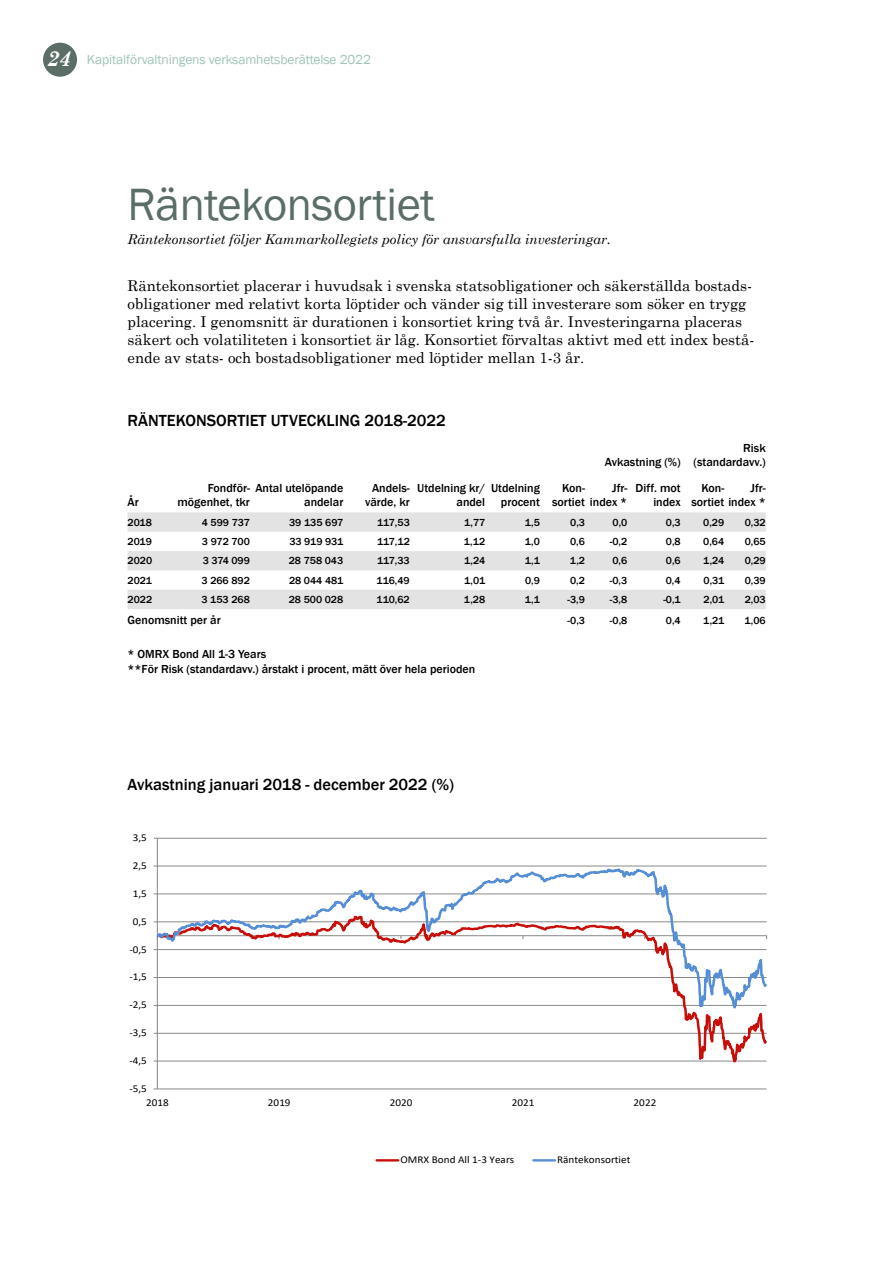
<style>
.page{position:relative;width:893px;height:1272px;background:#fff}
.page>*{position:absolute;margin:0;border:0;box-sizing:border-box;transform-origin:0 0}
.t1{font:46.5px "Franklin Gothic";letter-spacing:-.01em;color:#5a6e66}
.t2{font:500 16.5px "Franklin Gothic";color:#000}
.t3{font:15px/18px "Century Schoolbook";color:#000}
.t4{font:italic 13.5px "Century Schoolbook";color:#000}
.t5{font:13.5px "Franklin Gothic";letter-spacing:-.01em;color:#a0c4b7}
.t6{font:500 12px/14.4px "Franklin Gothic";color:#000;text-align:right}
.t7{font:500 10.5px "Franklin Gothic";color:#000}
.t8{font:10.5px "Calibri";color:#000;scale:1.06 1}
.s1{font-family:"Century Schoolbook";font-weight:700;font-style:italic;font-size:21px;color:#fff}
</style>
<div class="page">
<div style="left:43px;top:43px;width:34px;height:34px;background:#5a6e66;border-radius:50%"></div>
<svg style="left:128px;top:512px;width:638px;height:97px;fill:#e3e3e3"></svg>
<hr style="left:157px;top:837px;width:610px;height:1px;background:#868686">
<hr style="left:157px;top:838px;width:1px;height:250px;background:#868686">
<svg style="left:157px;top:1030px;width:610px;height:59px"></svg>
<svg style="left:157px;top:861px;width:610px;height:169px"></svg>
<hr style="left:377px;top:1159px;width:21px;height:2px;background:#c70e08">
<hr style="left:533px;top:1159px;width:22px;height:2px;background:#558ed5">
<p class="t5" style="left:47px;top:51px;width:325px"><span class="s1">24</span> Kapitalförvaltningens verksamhetsberättelse 2022</p>
<h1 class="t1" style="left:128px;top:175px;width:309px">Räntekonsortiet</h1>
<p class="t4" style="left:128px;top:229px;width:485px">Räntekonsortiet följer Kammarkollegiets policy för ansvarsfulla investeringar.</p>
<p class="t3" style="left:128px;top:276px;width:628px">Räntekonsortiet placerar i huvudsak i svenska statsobligationer och säkerställda bostads&shy;obligationer med relativt korta löptider och vänder sig till investerare som söker en trygg placering. I genomsnitt är durationen i konsortiet kring två år. Investeringarna placeras säkert och volatiliteten i konsortiet är låg. Konsortiet förvaltas aktivt med ett index bestå&shy;ende av stats- och bostadsobligationer med löptider mellan 1-3 år.</p>
<p class="t2" style="left:128px;top:410px;width:320px">RÄNTEKONSORTIET UTVECKLING 2018-2022</p>
<p class="t6" style="left:605px;top:455px;width:77px">Avkastning (%)</p>
<p class="t6" style="left:693px;top:441px;width:74px">Risk (standardavv.)</p>
<p class="t6" style="left:128px;top:495px;width:13px">År</p>
<p class="t6" style="left:177px;top:481px;width:167px;text-align:left;text-indent:30px">Fondför- Antal utelöpande mögenhet, tkr</p>
<p class="t6" style="left:304px;top:495px;width:41px">andelar</p>
<p class="t6" style="left:612px;top:481px;width:17px">Jfr-</p>
<p class="t6" style="left:636px;top:481px;width:47px">Diff. mot index</p>
<p class="t6" style="left:691px;top:481px;width:76px;text-align:left;text-indent:10px">Kon-<br>sortiet index *</p>
<p class="t6" style="left:751px;top:481px;width:17px">Jfr-</p>
<p class="t6" style="left:365px;top:481px;width:46px;text-align:center">Andels&shy;värde, kr</p>
<p class="t6" style="left:417px;top:481px;width:69px">Utdelning kr/ andel</p>
<p class="t6" style="left:491px;top:481px;width:50px">Utdelning procent</p>
<p class="t6" style="left:552px;top:481px;width:77px;text-align:left;text-indent:10px">Kon-<br>sortiet index *</p>
<p class="t7" style="left:128px;top:515px;width:26px">2018</p>
<p class="t7" style="left:202px;top:515px;width:50px">4 599 737</p>
<p class="t7" style="left:289px;top:515px;width:56px">39 135 697</p>
<p class="t7" style="left:377px;top:515px;width:34px">117,53</p>
<p class="t7" style="left:464px;top:515px;width:23px">1,77</p>
<p class="t7" style="left:525px;top:515px;width:17px">1,5</p>
<p class="t7" style="left:570px;top:515px;width:16px">0,3</p>
<p class="t7" style="left:612px;top:515px;width:16px">0,0</p>
<p class="t7" style="left:666px;top:515px;width:16px">0,3</p>
<p class="t7" style="left:703px;top:515px;width:22px">0,29</p>
<p class="t7" style="left:745px;top:515px;width:22px">0,32</p>
<p class="t7" style="left:128px;top:535px;width:26px">2019</p>
<p class="t7" style="left:202px;top:535px;width:49px">3 972 700</p>
<p class="t7" style="left:289px;top:535px;width:55px">33 919 931</p>
<p class="t7" style="left:377px;top:535px;width:34px">117,12</p>
<p class="t7" style="left:464px;top:535px;width:23px">1,12</p>
<p class="t7" style="left:525px;top:535px;width:17px">1,0</p>
<p class="t7" style="left:570px;top:535px;width:16px">0,6</p>
<p class="t7" style="left:610px;top:535px;width:19px">-0,2</p>
<p class="t7" style="left:666px;top:535px;width:16px">0,8</p>
<p class="t7" style="left:703px;top:535px;width:22px">0,64</p>
<p class="t7" style="left:745px;top:535px;width:22px">0,65</p>
<p class="t7" style="left:128px;top:554px;width:26px">2020</p>
<p class="t7" style="left:203px;top:554px;width:49px">3 374 099</p>
<p class="t7" style="left:289px;top:554px;width:56px">28 758 043</p>
<p class="t7" style="left:377px;top:554px;width:34px">117,33</p>
<p class="t7" style="left:464px;top:554px;width:22px">1,24</p>
<p class="t7" style="left:525px;top:554px;width:17px">1,1</p>
<p class="t7" style="left:570px;top:554px;width:17px">1,2</p>
<p class="t7" style="left:612px;top:554px;width:16px">0,6</p>
<p class="t7" style="left:666px;top:554px;width:16px">0,6</p>
<p class="t7" style="left:703px;top:554px;width:22px">1,24</p>
<p class="t7" style="left:745px;top:554px;width:22px">0,29</p>
<p class="t7" style="left:128px;top:574px;width:26px">2021</p>
<p class="t7" style="left:202px;top:574px;width:50px">3 266 892</p>
<p class="t7" style="left:289px;top:574px;width:56px">28 044 481</p>
<p class="t7" style="left:377px;top:574px;width:35px">116,49</p>
<p class="t7" style="left:464px;top:574px;width:22px">1,01</p>
<p class="t7" style="left:525px;top:574px;width:16px">0,9</p>
<p class="t7" style="left:570px;top:574px;width:16px">0,2</p>
<p class="t7" style="left:610px;top:574px;width:19px">-0,3</p>
<p class="t7" style="left:666px;top:574px;width:16px">0,4</p>
<p class="t7" style="left:703px;top:574px;width:22px">0,31</p>
<p class="t7" style="left:745px;top:574px;width:22px">0,39</p>
<p class="t7" style="left:128px;top:593px;width:26px">2022</p>
<p class="t7" style="left:202px;top:593px;width:50px">3 153 268</p>
<p class="t7" style="left:289px;top:593px;width:56px">28 500 028</p>
<p class="t7" style="left:377px;top:593px;width:35px">110,62</p>
<p class="t7" style="left:464px;top:593px;width:23px">1,28</p>
<p class="t7" style="left:525px;top:593px;width:17px">1,1</p>
<p class="t7" style="left:568px;top:593px;width:19px">-3,9</p>
<p class="t7" style="left:610px;top:593px;width:19px">-3,8</p>
<p class="t7" style="left:663px;top:593px;width:19px">-0,1</p>
<p class="t7" style="left:703px;top:593px;width:22px">2,01</p>
<p class="t7" style="left:745px;top:593px;width:22px">2,03</p>
<p class="t6" style="left:128px;top:612px;width:95px">Genomsnitt per år</p>
<p class="t7" style="left:568px;top:613px;width:19px">-0,3</p>
<p class="t7" style="left:610px;top:613px;width:19px">-0,8</p>
<p class="t7" style="left:666px;top:613px;width:16px">0,4</p>
<p class="t7" style="left:703px;top:613px;width:22px">1,21</p>
<p class="t7" style="left:744px;top:613px;width:23px">1,06</p>
<p class="t6" style="left:128px;top:647px;width:349px;text-align:left">* OMRX Bond All 1-3 Years<br>**För Risk (standardavv.) årstakt i procent, mätt över hela perioden</p>
<p class="t2" style="left:128px;top:774px;width:328px">Avkastning januari 2018 - december 2022 (%)</p>
<p class="t8" style="left:133px;top:830px;width:15px">3,5</p>
<p class="t8" style="left:133px;top:858px;width:15px">2,5</p>
<p class="t8" style="left:133px;top:886px;width:15px">1,5</p>
<p class="t8" style="left:133px;top:914px;width:15px">0,5</p>
<p class="t8" style="left:129px;top:941px;width:18px">-0,5</p>
<p class="t8" style="left:129px;top:969px;width:18px">-1,5</p>
<p class="t8" style="left:129px;top:997px;width:18px">-2,5</p>
<p class="t8" style="left:129px;top:1025px;width:18px">-3,5</p>
<p class="t8" style="left:129px;top:1053px;width:18px">-4,5</p>
<p class="t8" style="left:129px;top:1081px;width:18px">-5,5</p>
<p class="t8" style="left:146px;top:1094px;width:23px">2018</p>
<p class="t8" style="left:268px;top:1094px;width:23px">2019</p>
<p class="t8" style="left:390px;top:1094px;width:23px">2020</p>
<p class="t8" style="left:512px;top:1094px;width:23px">2021</p>
<p class="t8" style="left:634px;top:1094px;width:23px">2022</p>
<p class="t8" style="left:400px;top:1152px;width:109px">OMRX Bond All 1-3 Years</p>
<p class="t8" style="left:557px;top:1152px;width:71px">Räntekonsortiet</p>
</div>
